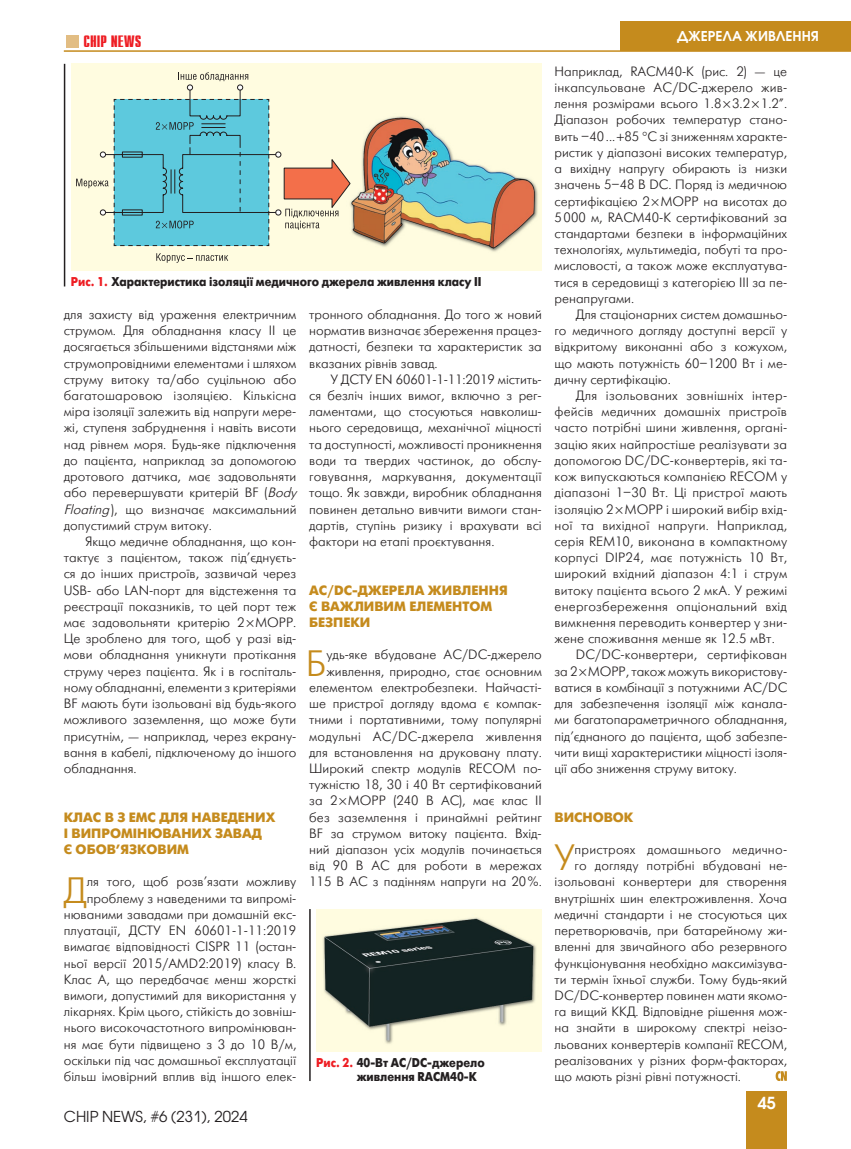
<style>
.page{position:relative;width:851px;height:1149px;background:#fff}
.page>*{position:absolute;margin:0;border:0;box-sizing:border-box;transform-origin:0 0}
.Osnovnoj_Bukviza{font:36.6px "Futuris Light C";color:#c58b1d}
.t1{font:700 16.5px "Compact C";color:#ee1d23}
.t2{font:600 16.5px "Avant Garde Gothic C";color:#fff}
.t3{font:15px "Avant Garde Gothic C";color:#231f20}
.Osnovnoj{font:13.5px/16.2px "Futuris Light C";color:#231f20;text-align:justify}
.Osnovnoj_Bukviza-2{font:13.5px/16.2px "Futuris Light C";color:#231f20;text-align:right}
.Razdel{font:700 13.5px/16.2px "Futuris C";color:#c58b1d}
.t4{font:600 13.5px "Avant Garde Gothic C";color:#fff}
.Ris_Textovka{font:700 12.75px/14.2px "Futuris C";color:#231f20;scale:.9 1}
.s1{color:#ee1d23}
.s2{font-style:italic}
</style>
<div class="page">
<hr style="left:64px;top:50px;width:786px;height:2px;background:#c58b1d">
<div style="left:746px;top:1091px;width:41px;height:57px;background:#c58b1d"></div>
<div style="left:66px;top:35px;width:12px;height:12px;background:#e2bd83"></div>
<div style="left:620px;top:21px;width:230px;height:30px;background:#c58b1d"></div>
<hr style="left:64px;top:64px;width:1px;height:222px;background:#231f20">
<div style="left:71px;top:64px;width:470px;height:207px;background:#fffce0"></div>
<svg style="left:156px;top:253px;width:72px;height:10px"></svg>
<img style="left:351px;top:116px;width:187px;height:136px">
<svg style="left:76px;top:72px;width:275px;height:174px"></svg>
<hr style="left:309px;top:908px;width:1px;height:172px;background:#231f20">
<img style="left:316px;top:909px;width:225px;height:141px">
<svg style="left:775px;top:1071px;width:11px;height:9px"></svg>
<p class="t1" style="left:83px;top:33px;width:60px">CHIP NEWS</p>
<p class="Ris_Textovka" style="left:71px;top:275px;width:457px"><span class="s1">Рис. 1.</span> Характеристика ізоляції медичного джерела живлення класу II</p>
<p class="Osnovnoj" style="left:64px;top:306px;width:238px;text-align:left">для захисту від ураження електричним струмом. Для обладнання класу II це досягається збільшеними відстанями між струмопровідними елементами і шляхом струму витоку та/або суцільною або багатошаровою ізоляцією. Кількісна міра ізоляції залежить від напруги мере&shy;жі, ступеня забруднення і навіть висоти над рівнем моря. Будь-яке підключення до пацієнта, наприклад за допомогою дротового датчика, має задовольняти або перевершувати критерій BF (<span class="s2">Body Floating</span>), що визначає максимальний допустимий струм витоку.</p>
<p class="Osnovnoj" style="left:64px;top:533px;width:234px;text-indent:21px">Якщо медичне обладнання, що кон&shy;тактує з пацієнтом, також під’єднуєть&shy;ся до інших пристроїв, зазвичай через USB- або LAN-порт для відстеження та реєстрації показників, то цей порт теж має задовольняти критерію 2 MOPP.<br>Це зроблено для того, щоб у разі від&shy;мови обладнання уникнути протікання струму через пацієнта. Як і в госпіталь&shy;ному обладнанні, елементи з критеріями BF мають бути ізольовані від будь-якого можливого заземлення, що може бути присутнім, — наприклад, через екрану&shy;вання в кабелі, підключеному до іншого обладнання.</p>
<p class="Razdel" style="left:64px;top:809px;width:213px">КЛАС B З ЕМС ДЛЯ НАВЕДЕНИХ</p>
<p class="Razdel" style="left:64px;top:825px;width:199px">І ВИПРОМІНЮВАНИХ ЗАВАД<br>Є ОБОВ’ЯЗКОВИМ</p>
<p class="Osnovnoj_Bukviza" style="left:63px;top:871px;width:25px">Д</p>
<p class="Osnovnoj_Bukviza-2" style="left:64px;top:873px;width:234px">ля того, щоб розв’язати можливу проблему з наведеними та випромі&shy;нюваними завадами при домашній екс&shy;плуатації, ДСТУ EN 60601-1-11:2019 вимагає відповідності CISPR 11 (остан&shy;ньої версії 2015/AMD2:2019) класу B.<br>Клас A, що передбачає менш жорсткі вимоги, допустимий для використання у лікарнях. Крім цього, стійкість до зовніш&shy;нього високочастотного випромінюван&shy;ня має бути підвищено з 3 до 10 В/м, оскільки під час домашньої експлуатації більш імовірний вплив від іншого елек-</p>
<p class="t3" style="left:64px;top:1106px;width:185px">CHIP NEWS, #6 (231), 2024</p>
<p class="Osnovnoj_Bukviza-2" style="left:309px;top:306px;width:234px;text-align:justify">тронного обладнання. До того ж новий норматив визначає збереження працез&shy;датності, безпеки та характеристик за вказаних рівнів завад.</p>
<p class="Osnovnoj" style="left:309px;top:371px;width:234px;text-indent:21px">У ДСТУ EN 60601-1-11:2019 містить&shy;ся безліч інших вимог, включно з рег&shy;ламентами, що стосуються навколиш&shy;нього середовища, механічної міцності та доступності, можливості проникнення води та твердих частинок, до обслу&shy;говування, маркування, документації тощо. Як завжди, виробник обладнання повинен детально вивчити вимоги стан&shy;дартів, ступінь ризику і врахувати всі фактори на етапі проєктування.</p>
<p class="Razdel" style="left:309px;top:582px;width:200px">AC/DC-ДЖЕРЕЛА ЖИВЛЕННЯ<br>Є ВАЖЛИВИМ ЕЛЕМЕНТОМ<br>БЕЗПЕКИ</p>
<p class="Osnovnoj_Bukviza" style="left:306px;top:644px;width:22px">Б</p>
<p class="Osnovnoj_Bukviza-2" style="left:309px;top:647px;width:234px">удь-яке вбудоване AC/DC-джерело живлення, природно, стає основним елементом електробезпеки. Найчасті&shy;ше пристрої догляду вдома є компак&shy;тними і портативними, тому популярні модульні AC/DC-джерела живлення для встановлення на друковану плату.<br>Широкий спектр модулів RECOM по&shy;тужністю 18, 30 і 40 Вт сертифікований за 2 MOPP (240 В AC), має клас II без заземлення і принаймні рейтинг BF за струмом витоку пацієнта. Вхід&shy;ний діапазон усіх модулів починається від 90 В AC для роботи в мережах 115 В AC з падінням напруги на 20%.</p>
<p class="Ris_Textovka" style="left:356px;top:1055px;width:144px;text-indent:-40px"><span class="s1">Рис. 2.</span> 40-Вт AC/DC-джерело живлення RACM40-K</p>
<p class="t4" style="left:677px;top:28px;width:143px">ДЖЕРЕЛА ЖИВЛЕННЯ</p>
<p class="Osnovnoj_Bukviza-2" style="left:554px;top:63px;width:234px;text-align:justify">Наприклад, RACM40-K (рис. 2) — це інкапсульоване AC/DC-джерело жив&shy;лення розмірами всього 1.8 3.2 1.2”.<br>Діапазон робочих температур стано&shy;вить –40... 85 C зі зниженням характе&shy;ристик у діапазоні високих температур, а вихідну напругу обирають із низки значень 5–48 В DC. Поряд із медичною сертифікацією 2 MOPP на висотах до 5000 м, RACM40-K сертифікований за стандартами безпеки в інформаційних технологіях, мультимедіа, побуті та про&shy;мисловості, а також може експлуатува&shy;тися в середовищі з категорією III за пе&shy;ренапругами.</p>
<p class="Osnovnoj" style="left:554px;top:306px;width:234px;text-indent:21px">Для стаціонарних систем домашньо&shy;го медичного догляду доступні версії у відкритому виконанні або з кожухом, що мають потужність 60–1200 Вт і ме&shy;дичну сертифікацію.</p>
<p class="Osnovnoj" style="left:554px;top:387px;width:234px;text-indent:21px">Для ізольованих зовнішніх інтер&shy;фейсів медичних домашніх пристроїв часто потрібні шини живлення, органі&shy;зацію яких найпростіше реалізувати за допомогою DC/DC-конвертерів, які та&shy;кож випускаються компанією RECOM у діапазоні 1–30 Вт. Ці пристрої мають ізоляцію 2 MOPP і широкий вибір вхід&shy;ної та вихідної напруги. Наприклад, серія REM10, виконана в компактному корпусі DIP24, має потужність 10 Вт, широкий вхідний діапазон 4:1 і струм витоку пацієнта всього 2 мкА. У режимі енергозбереження опціональний вхід вимкнення переводить конвертер у зни&shy;жене споживання менше як 12.5 мВт.</p>
<p class="Osnovnoj" style="left:554px;top:647px;width:234px;text-indent:21px">DC/DC-конвертери, сертифікован за 2 MOPP, також можуть використову&shy;ватися в комбінації з потужними AC/DC для забезпечення ізоляції між канала&shy;ми багатопараметричного обладнання, під’єднаного до пацієнта, щоб забезпе&shy;чити вищі характеристики міцності ізоля&shy;ції або зниження струму витоку.</p>
<p class="Razdel" style="left:554px;top:809px;width:80px">ВИСНОВОК</p>
<p class="Osnovnoj_Bukviza" style="left:554px;top:838px;width:22px">У</p>
<p class="Osnovnoj_Bukviza-2" style="left:574px;top:841px;width:214px">пристроях домашнього медично-</p>
<p class="Osnovnoj_Bukviza-2" style="left:574px;top:857px;width:214px">го догляду потрібні вбудовані не-</p>
<p class="Osnovnoj_Bukviza-2" style="left:554px;top:873px;width:234px">ізольовані конвертери для створення</p>
<p class="Osnovnoj_Bukviza-2" style="left:554px;top:890px;width:234px">внутрішніх шин електроживлення. Хоча</p>
<p class="Osnovnoj_Bukviza-2" style="left:554px;top:906px;width:234px">медичні стандарти і не стосуються цих</p>
<p class="Osnovnoj_Bukviza-2" style="left:554px;top:922px;width:234px">перетворювачів, при батарейному жи-</p>
<p class="Osnovnoj_Bukviza-2" style="left:554px;top:938px;width:234px">вленні для звичайного або резервного</p>
<p class="Osnovnoj_Bukviza-2" style="left:554px;top:954px;width:234px">функціонування необхідно максимізува-</p>
<p class="Osnovnoj_Bukviza-2" style="left:554px;top:971px;width:234px">ти термін їхньої служби. Тому будь-який</p>
<p class="Osnovnoj_Bukviza-2" style="left:554px;top:987px;width:234px">DC/DC-конвертер повинен мати якомо-</p>
<p class="Osnovnoj_Bukviza-2" style="left:554px;top:1003px;width:234px">га вищий ККД. Відповідне рішення мож-</p>
<p class="Osnovnoj_Bukviza-2" style="left:554px;top:1019px;width:234px">на знайти в широкому спектрі неізо-</p>
<p class="Osnovnoj_Bukviza-2" style="left:554px;top:1035px;width:234px">льованих конвертерів компанії RECOM,</p>
<p class="Osnovnoj_Bukviza-2" style="left:554px;top:1052px;width:234px">реалізованих у різних форм-факторах,</p>
<p class="Osnovnoj_Bukviza-2" style="left:554px;top:1068px;width:188px">що мають різні рівні потужності.</p>
<p class="t2" style="left:757px;top:1092px;width:20px">45</p>
</div>
